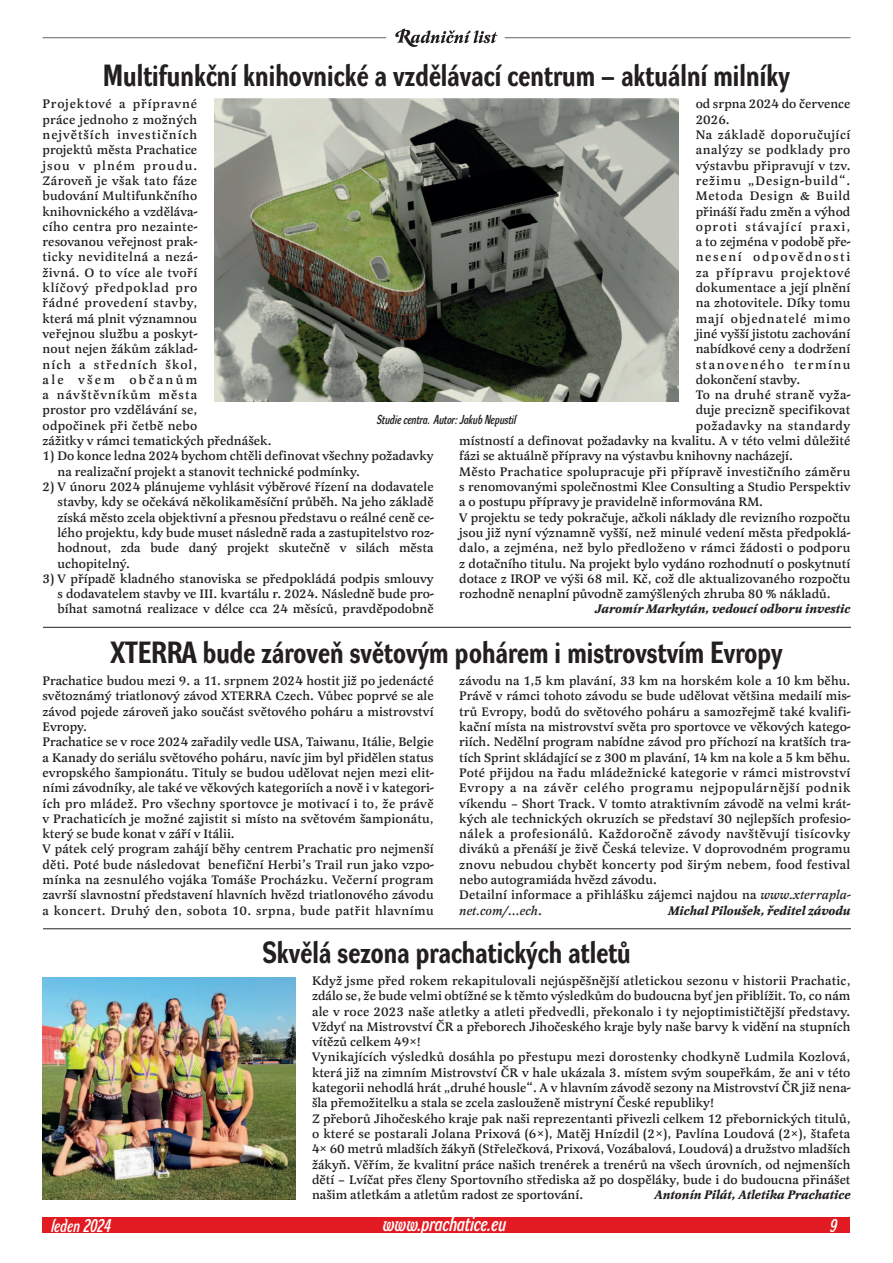
<style>
.page{position:relative;width:893px;height:1263px;background:#fff}
.page>*{position:absolute;margin:0;border:0;box-sizing:border-box;transform-origin:0 0}
.t1{font:700 30px "Dyna Grotesk RM";letter-spacing:.005em;color:#231f20}
.t2{font:italic 21px "Dyna Grotesk DC";color:#fff}
.t3{font:italic 18px "Dyna Grotesk DC";color:#fff}
.t4{font:500 12.75px/15.3px "Latienne TEE";letter-spacing:.005em;color:#231f20}
.t5{font:italic 700 12.75px "Latienne TEE";color:#231f20}
.t6{font:500 12.75px "Latienne TEE";letter-spacing:.04em;color:#231f20}
.t7{font:500 12.75px "Latienne TEE";letter-spacing:.065em;color:#231f20}
.t8{font:italic 12.75px "Dyna Grotesk DC";color:#231f20}
.t9{font:500 12.75px "Latienne TEE";letter-spacing:.085em;color:#231f20}
.t10{font:500 12.75px "Latienne TEE";letter-spacing:.07em;color:#231f20}
.t11{font:500 12.75px "Latienne TEE";letter-spacing:.03em;color:#231f20}
.t12{font:500 12.75px "Latienne TEE";letter-spacing:.06em;color:#231f20}
.t13{font:500 12.75px "Latienne TEE";letter-spacing:.13em;color:#231f20}
.t14{font:500 12.75px "Latienne TEE";letter-spacing:.115em;color:#231f20}
.s1{font-style:italic}
</style>
<div class="page">
<div style="left:43px;top:1217px;width:807px;height:16px;background:#e21a21"></div>
<svg style="left:395px;top:29px;width:103px;height:18px"></svg>
<img style="left:214px;top:99px;width:465px;height:303px">
<img style="left:43px;top:977px;width:252px;height:222px">
<hr style="left:43px;top:37px;width:343px;height:1px;background:#636366">
<hr style="left:505px;top:37px;width:345px;height:1px;background:#636366">
<hr style="left:43px;top:627px;width:808px;height:1px;background:#231f20">
<hr style="left:43px;top:928px;width:808px;height:1px;background:#231f20">
<h1 class="t1" style="left:103px;top:64px;width:688px">Multifunkční knihovnické a vzdělávací centrum – aktuální milníky</h1>
<p class="t4" style="left:43px;top:98px;width:231px">Projektové a přípravné<br>práce jednoho z možných<br>největších investičních<br>projektů města Prachatice<br>jsou v plném proudu.<br>Zároveň je však tato fáze<br>budování Multifunkčního knihovnického a vzděláva-<br>cího centra pro nezainte-<br>resovanou veřejnost prak-<br>ticky neviditelná a nezá-<br>živná. O to více ale tvoří<br>klíčový předpoklad pro<br>řádné provedení stavby,<br>která má plnit významnou<br>veřejnou službu a poskyt-<br>nout nejen žákům základ-<br>ních a středních škol,<br>ale všem občanům<br>a návštěvníkům města<br>prostor pro vzdělávání se,<br>odpočinek při četbě nebo<br>zážitky v rámci tematických přednášek.</p>
<p class="t4" style="left:58px;top:449px;width:378px;text-indent:-15px">1) Do konce ledna 2024 bychom chtěli definovat všechny požadavky na realizační projekt a stanovit technické podmínky.</p>
<p class="t4" style="left:58px;top:480px;width:378px;text-align:justify;text-indent:-15px">2) V únoru 2024 plánujeme vyhlásit výběrové řízení na dodavatele stavby, kdy se očekává několikaměsíční průběh. Na jeho základě získá město zcela objektivní a přesnou představu o reálné ceně ce&shy;lého projektu, kdy bude muset následně rada a zastupitelstvo roz&shy;hodnout, zda bude daný projekt skutečně v silách města uchopitelný.</p>
<p class="t4" style="left:58px;top:572px;width:378px;text-align:justify;text-indent:-15px">3) V případě kladného stanoviska se předpokládá podpis smlouvy s dodavatelem stavby ve III. kvartálu r. 2024. Následně bude pro&shy;bíhat samotná realizace v délce cca 24 měsíců, pravděpodobně</p>
<p class="t4" style="left:696px;top:98px;width:156px">od srpna 2024 do července</p>
<p class="t4" style="left:696px;top:113px;width:36px">2026.</p>
<p class="t6" style="left:696px;top:128px;width:156px">Na základě doporučující</p>
<p class="t6" style="left:696px;top:143px;width:156px">analýzy se podklady pro</p>
<p class="t4" style="left:696px;top:159px;width:156px">výstavbu připravují v tzv.</p>
<p class="t7" style="left:696px;top:174px;width:156px">režimu „Design-build“.</p>
<p class="t12" style="left:696px;top:189px;width:156px">Metoda Design &amp; Build</p>
<p class="t4" style="left:696px;top:205px;width:156px">přináší řadu změn a výhod</p>
<p class="t9" style="left:696px;top:220px;width:156px">oproti stávající praxi,</p>
<p class="t4" style="left:696px;top:235px;width:156px">a to zejména v podobě pře-</p>
<p class="t13" style="left:696px;top:251px;width:156px">nesení odpovědnosti</p>
<p class="t10" style="left:696px;top:266px;width:156px">za přípravu projektové</p>
<p class="t4" style="left:696px;top:281px;width:156px">dokumentace a její plnění</p>
<p class="t4" style="left:696px;top:296px;width:156px">na zhotovitele. Díky tomu</p>
<p class="t7" style="left:696px;top:312px;width:156px">mají objednatelé mimo</p>
<p class="t4" style="left:696px;top:327px;width:156px">jiné vyšší jistotu zachování</p>
<p class="t4" style="left:696px;top:342px;width:156px">nabídkové ceny a dodržení</p>
<p class="t14" style="left:696px;top:358px;width:156px">stanoveného termínu</p>
<p class="t4" style="left:696px;top:373px;width:106px">dokončení stavby.</p>
<p class="t11" style="left:696px;top:388px;width:156px">To na druhé straně vyža-</p>
<p class="t4" style="left:696px;top:404px;width:156px">duje precizně specifikovat</p>
<p class="t6" style="left:696px;top:419px;width:156px">požadavky na standardy</p>
<p class="t4" style="left:459px;top:434px;width:393px">místností a definovat požadavky na kvalitu. A v této velmi důležité</p>
<p class="t4" style="left:459px;top:449px;width:335px">fázi se aktuálně přípravy na výstavbu knihovny nacházejí.</p>
<p class="t4" style="left:459px;top:465px;width:393px">Město Prachatice spolupracuje při přípravě investičního záměru</p>
<p class="t4" style="left:459px;top:480px;width:393px">s renomovanými společnostmi Klee Consulting a Studio Perspektiv</p>
<p class="t4" style="left:459px;top:495px;width:305px">a o postupu přípravy je pravidelně informována RM.</p>
<p class="t4" style="left:459px;top:511px;width:393px">V projektu se tedy pokračuje, ačkoli náklady dle revizního rozpočtu</p>
<p class="t4" style="left:459px;top:526px;width:393px">jsou již nyní významně vyšší, než minulé vedení města předpoklá-</p>
<p class="t4" style="left:459px;top:541px;width:393px">dalo, a zejména, než bylo předloženo v rámci žádosti o podporu</p>
<p class="t4" style="left:459px;top:557px;width:393px">z dotačního titulu. Na projekt bylo vydáno rozhodnutí o poskytnutí</p>
<p class="t4" style="left:459px;top:572px;width:393px">dotace z IROP ve výši 68 mil. Kč, což dle aktualizovaného rozpočtu</p>
<p class="t4" style="left:459px;top:587px;width:373px">rozhodně nenaplní původně zamýšlených zhruba 80 % nákladů.</p>
<p class="t5" style="left:595px;top:602px;width:257px">Jaromír Markytán, vedoucí odboru investic</p>
<p class="t8" style="left:377px;top:415px;width:141px">Studie centra. Autor: Jakub Nepustil</p>
<h1 class="t1" style="left:110px;top:641px;width:674px">XTERRA bude zároveň světovým pohárem i mistrovstvím Evropy</h1>
<p class="t4" style="left:43px;top:674px;width:393px">Prachatice budou mezi 9. a 11. srpnem 2024 hostit již po jedenácté světoznámý triatlonový závod XTERRA Czech. Vůbec poprvé se ale závod pojede zároveň jako součást světového poháru a mistrovství Evropy.<br>Prachatice se v roce 2024 zařadily vedle USA, Taiwanu, Itálie, Belgie a Kanady do seriálu světového poháru, navíc jim byl přidělen status evropského šampionátu. Tituly se budou udělovat nejen mezi elit&shy;ními závodníky, ale také ve věkových kategoriích a nově i v kategori&shy;ích pro mládež. Pro všechny sportovce je motivací i to, že právě v Prachaticích je možné zajistit si místo na světovém šampionátu, který se bude konat v září v Itálii.<br>V pátek celý program zahájí běhy centrem Prachatic pro nejmenší děti. Poté bude následovat benefiční Herbi’s Trail run jako vzpo&shy;mínka na zesnulého vojáka Tomáše Procházku. Večerní program završí slavnostní představení hlavních hvězd triatlonového závodu a koncert. Druhý den, sobota 10. srpna, bude patřit hlavnímu</p>
<p class="t4" style="left:459px;top:674px;width:393px">závodu na 1,5 km plavání, 33 km na horském kole a 10 km běhu.<br>Právě v rámci tohoto závodu se bude udělovat většina medailí mis&shy;trů Evropy, bodů do světového poháru a samozřejmě také kvalifi&shy;kační místa na mistrovství světa pro sportovce ve věkových katego&shy;riích. Nedělní program nabídne závod pro příchozí na kratších tra&shy;tích Sprint skládající se z 300 m plavání, 14 km na kole a 5 km běhu.<br>Poté přijdou na řadu mládežnické kategorie v rámci mistrovství Evropy a na závěr celého programu nejpopulárnější podnik víkendu – Short Track. V tomto atraktivním závodě na velmi krát&shy;kých ale technických okruzích se představí 30 nejlepších profesio&shy;nálek a profesionálů. Každoročně závody navštěvují tisícovky diváků a přenáší je živě Česká televize. V doprovodném programu znovu nebudou chybět koncerty pod širým nebem, food festival nebo autogramiáda hvězd závodu.<br>Detailní informace a přihlášku zájemci najdou na <span class="s1">www.xterrapla&shy;net.com/…ech</span>.</p>
<p class="t5" style="left:668px;top:904px;width:184px">Michal Piloušek, ředitel závodu</p>
<h1 class="t1" style="left:262px;top:940px;width:370px">Skvělá sezona prachatických atletů</h1>
<p class="t4" style="left:312px;top:974px;width:540px">Když jsme před rokem rekapitulovali nejúspěšnější atletickou sezonu v historii Prachatic, zdálo se, že bude velmi obtížné se k těmto výsledkům do budoucna byť jen přiblížit. To, co nám ale v roce 2023 naše atletky a atleti předvedli, překonalo i ty nejoptimističtější představy.<br>Vždyť na Mistrovství ČR a přeborech Jihočeského kraje byly naše barvy k vidění na stupních vítězů celkem 49×!<br>Vynikajících výsledků dosáhla po přestupu mezi dorostenky chodkyně Ludmila Kozlová, která již na zimním Mistrovství ČR v hale ukázala 3. místem svým soupeřkám, že ani v této kategorii nehodlá hrát „druhé housle“. A v hlavním závodě sezony na Mistrovství ČR již nena&shy;šla přemožitelku a stala se zcela zaslouženě mistryní České republiky!<br>Z přeborů Jihočeského kraje pak naši reprezentanti přivezli celkem 12 přebornických titulů, o které se postarali Jolana Prixová (6×), Matěj Hnízdil (2×), Pavlína Loudová (2×), štafeta 4× 60 metrů mladších žákyň (Střelečková, Prixová, Vozábalová, Loudová) a družstvo mladších žákyň. Věřím, že kvalitní práce našich trenérek a trenérů na všech úrovních, od nejmenších dětí – Lvíčat přes členy Sportovního střediska až po dospěláky, bude i do budoucna přinášet našim atletkám a atletům radost ze sportování.</p>
<p class="t5" style="left:654px;top:1188px;width:198px">Antonín Pilát, Atletika Prachatice</p>
<h2 class="t2" style="left:383px;top:1215px;width:125px">www.prachatice.eu</h2>
<h3 class="t3" style="left:51px;top:1218px;width:61px">leden 2024</h3>
<h3 class="t3" style="left:830px;top:1218px;width:8px">9</h3>
</div>
